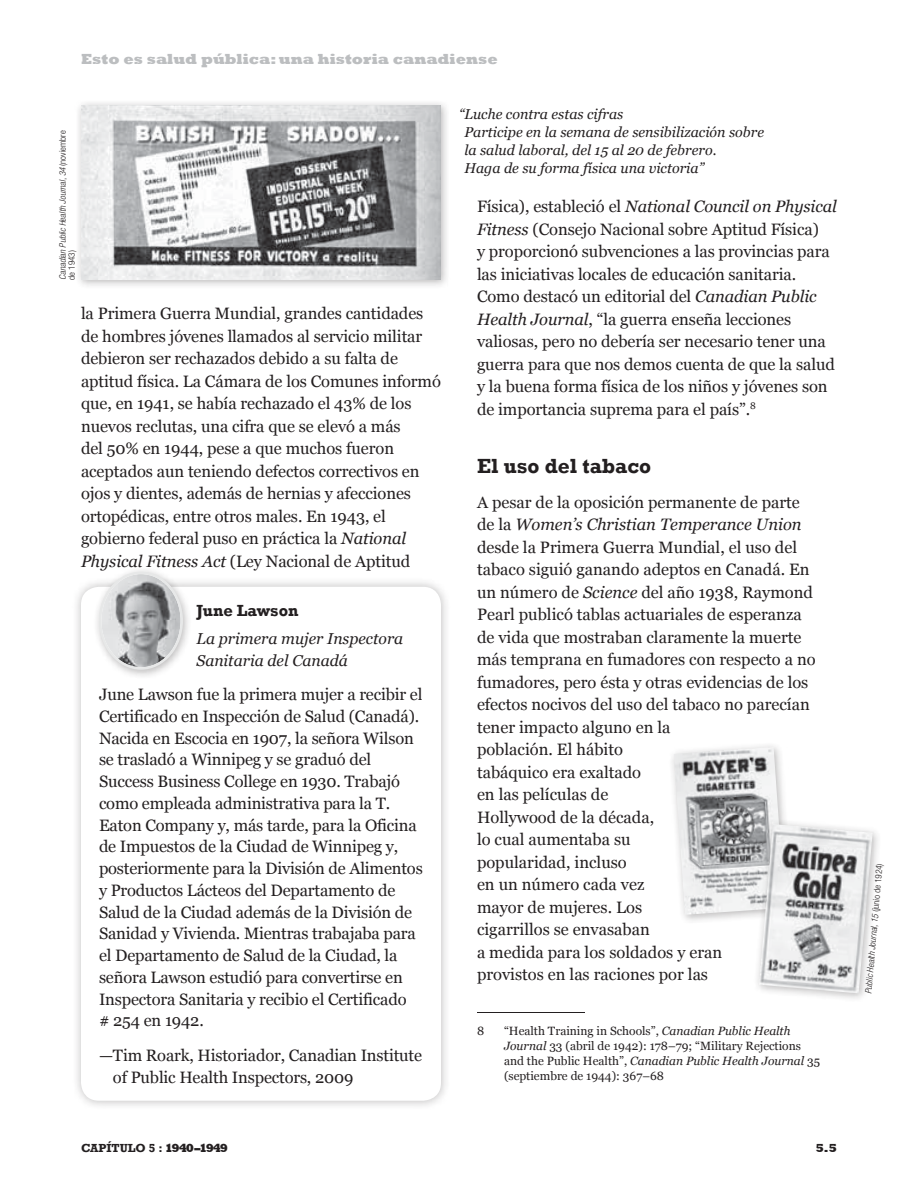
<style>
.page{position:relative;width:918px;height:1188px;background:#fff}
.page>*{position:absolute;margin:0;border:0;box-sizing:border-box;transform-origin:0 0}
.sub1{font:700 21px "Rockwell";color:#231f20}
.endnotes{font:16.5px/22.5px "Georgia";letter-spacing:-.005em;color:#231f20}
.sidebar_body{font:16.5px/21.8px "Georgia";letter-spacing:-.01em;color:#231f20}
.body_37005_printable{font:16.5px/22.5px "Georgia";color:#231f20}
.profile_sub1_37005{font:700 16.5px "Rockwell";color:#231f20}
.profile_sub2SP_37005{font:italic 15.75px/21.8px "Georgia";color:#231f20}
.t1{font:800 15px "Rockwell";color:#bcbec0}
.caption_37005_printa{font:italic 14.25px/18px "Georgia";color:#231f20}
.endnotes-2{font:12px/15px "Georgia";color:#231f20}
.t2{font:700 12px "Rockwell";color:#231f20}
.t3{font:800 12px "Rockwell";color:#231f20}
.photo_credit_37005_E{font:italic 300 condensed 9px/9px "Helvetica Neue";color:#231f20}
.s1{font-style:normal}
.s2{font-style:italic}
.s3{font-weight:800}
</style>
<div class="page">
<hr style="left:477px;top:1012px;width:108px;height:1px;background:#231f20">
<div style="left:74px;top:98px;width:377px;height:191px;background:#231f20;opacity:.3"></div>
<img style="left:81px;top:105px;width:360px;height:175px">
<div style="left:667px;top:740px;width:126px;height:183px;background:#231f20;opacity:.3"></div>
<img style="left:674px;top:747px;width:111px;height:168px">
<div style="left:752px;top:817px;width:129px;height:185px;background:#231f20;opacity:.3"></div>
<img style="left:759px;top:824px;width:114px;height:169px">
<div style="left:70px;top:577px;width:380px;height:534px;background:#231f20;opacity:.3"></div>
<div style="left:81px;top:587px;width:360px;height:514px;background:#fff;border-radius:18px"></div>
<div style="left:92px;top:565px;width:101px;height:114px;background:#231f20;opacity:.3"></div>
<img style="left:101px;top:574px;width:80px;height:93px">
<div style="left:99px;top:572px;width:84px;height:98px;border:2px solid #e7e8e8;border-radius:50%"></div>
<p class="t1" style="left:81px;top:51px;width:418px">Esto es salud pública: una historia canadiense</p>
<p class="photo_credit_37005_E" style="left:58px;top:280px;width:151px;rotate:-90deg">Canadian Public Health Journal<span class="s1">,</span> 34 <span class="s1">(noviembre de 1943)</span></p>
<p class="endnotes" style="left:81px;top:303px;width:361px">la Primera Guerra Mundial, grandes cantidades de hombres jóvenes llamados al servicio militar debieron ser rechazados debido a su falta de aptitud física. La Cámara de los Comunes informó que, en 1941, se había rechazado el 43% de los nuevos reclutas, una cifra que se elevó a más<br>del 50% en 1944, pese a que muchos fueron aceptados aun teniendo defectos correctivos en ojos y dientes, además de hernias y afecciones ortopédicas, entre otros males. En 1943, el gobierno federal puso en práctica la <span class="s2">National Physical Fitness Act</span> (Ley Nacional de Aptitud</p>
<p class="profile_sub1_37005" style="left:196px;top:601px;width:103px">June Lawson</p>
<p class="profile_sub2SP_37005" style="left:196px;top:628px;width:208px">La primera mujer Inspectora<br>Sanitaria del Canadá</p>
<p class="sidebar_body" style="left:99px;top:684px;width:325px">June Lawson fue la primera mujer a recibir el Certificado en Inspección de Salud (Canadá).<br>Nacida en Escocia en 1907, la señora Wilson se trasladó a Winnipeg y se graduó del Success Business College en 1930. Trabajó como empleada administrativa para la T.<br>Eaton Company y, más tarde, para la Oficina de Impuestos de la Ciudad de Winnipeg y, posteriormente para la División de Alimentos y Productos Lácteos del Departamento de Salud de la Ciudad además de la División de Sanidad y Vivienda. Mientras trabajaba para el Departamento de Salud de la Ciudad, la señora Lawson estudió para convertirse en Inspectora Sanitaria y recibio el Certificado<br># 254 en 1942.</p>
<p class="sidebar_body" style="left:113px;top:1045px;width:311px;text-indent:-14px">—Tim Roark, Historiador, Canadian Institute of Public Health Inspectors, 2009</p>
<p class="caption_37005_printa" style="left:464px;top:105px;width:301px;text-indent:-5px">“Luche contra estas cifras<br>Participe en la semana de sensibilización sobre la salud laboral, del 15 al 20 de febrero.<br>Haga de su forma física una victoria”</p>
<p class="endnotes" style="left:477px;top:196px;width:361px">Física), estableció el <span class="s2">National Council on Physical Fitness</span> (Consejo Nacional sobre Aptitud Física)<br>y proporcionó subvenciones a las provincias para las iniciativas locales de educación sanitaria.<br>Como destacó un editorial del <span class="s2">Canadian Public Health Journal</span>, “la guerra enseña lecciones valiosas, pero no debería ser necesario tener una guerra para que nos demos cuenta de que la salud y la buena forma física de los niños y jóvenes son de importancia suprema para el país”. <sup>8</sup></p>
<p class="sub1" style="left:477px;top:453px;width:176px">El uso del tabaco</p>
<p class="body_37005_printable" style="left:477px;top:491px;width:340px">A pesar de la oposición permanente de parte de la <span class="s2">Women’s Christian Temperance Union </span>desde la Primera Guerra Mundial, el uso del tabaco siguió ganando adeptos en Canadá. En un número de <span class="s2">Science</span> del año 1938, Raymond<br>Pearl publicó tablas actuariales de esperanza de vida que mostraban claramente la muerte más temprana en fumadores con respecto a no fumadores, pero ésta y otras evidencias de los efectos nocivos del uso del tabaco no parecían tener impacto alguno en la<br>población. El hábito<br>tabáquico era exaltado<br>en las películas de<br>Hollywood de la década,<br>lo cual aumentaba su<br>popularidad, incluso<br>en un número cada vez<br>mayor de mujeres. Los<br>cigarrillos se envasaban<br>a medida para los soldados y eran<br>provistos en las raciones por las</p>
<p class="endnotes-2" style="left:477px;top:1024px;width:9px">8</p>
<p class="endnotes-2" style="left:504px;top:1024px;width:318px">“Health Training in Schools”, <span class="s2">Canadian Public Health Journal</span> 33 (abril de 1942): 178–79; “Military Rejections and the Public Health”, <span class="s2">Canadian Public Health Journal</span> 35 (septiembre de 1944): 367–68</p>
<p class="t2" style="left:81px;top:1141px;width:149px">CAPÍTULO 5 : <span class="s3">1940–1949</span></p>
<p class="t3" style="left:816px;top:1141px;width:23px">5.5</p>
<p class="photo_credit_37005_E" style="left:864px;top:993px;width:132px;rotate:-85deg">Public Health Journal<span class="s1">,</span> 15 <span class="s1">(junio de 1924)</span></p>
</div>
